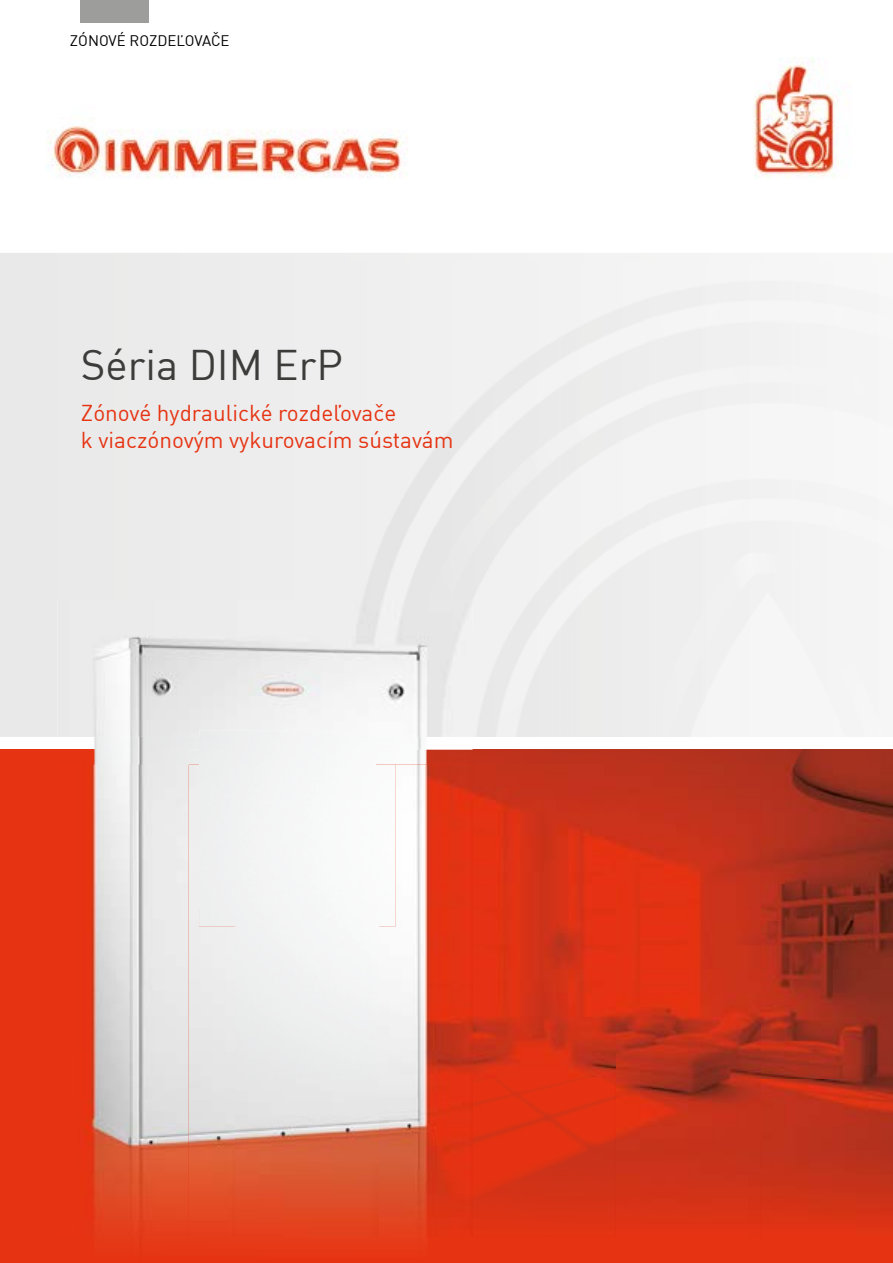
<style>
.page{position:relative;width:893px;height:1263px;background:#fff}
.page>*{position:absolute;margin:0;border:0;box-sizing:border-box;transform-origin:0 0}
.t1{font:42px "Unient DINCE";color:#3c3c3b}
.t2{font:22.5px/27px "Unient DINCE";color:#e63312}
.t3{font:15px "Unient DINCE";color:#000}
</style>
<div class="page">
<div style="left:0;top:253px;width:708px;height:484px;background:#ebebeb"></div>
<div style="left:333px;top:262px;width:312px;height:369px;background:#efefef"></div>
<div style="left:645px;top:262px;width:233px;height:475px;background:#f4f4f4"></div>
<div style="left:473px;top:631px;width:172px;height:106px;background:#ececeb"></div>
<div style="left:0;top:764px;width:893px;height:499px;background:#e63312"></div>
<div style="left:0;top:750px;width:58px;height:14px;background:#e63312"></div>
<img style="left:473px;top:750px;width:420px;height:473px">
<div style="left:81px;top:0;width:68px;height:23px;background:#9d9d9c"></div>
<img style="left:47px;top:58px;width:800px;height:120px">
<img style="left:58px;top:601px;width:415px;height:163px">
<img style="left:90px;top:764px;width:99px;height:470px">
<img style="left:213px;top:1236px;width:260px;height:1px">
<img style="left:189px;top:764px;width:47px;height:471px">
<img style="left:378px;top:764px;width:95px;height:472px">
<img style="left:236px;top:927px;width:142px;height:309px">
<img style="left:376px;top:730px;width:19px;height:34px">
<img style="left:199px;top:908px;width:49px;height:19px">
<div style="left:346px;top:764px;width:49px;height:163px;background:#fafbfb"></div>
<div style="left:248px;top:908px;width:98px;height:19px;background:#f4f5f5"></div>
<div style="left:199px;top:730px;width:177px;height:178px;background:#f4f5f5"></div>
<img style="left:333px;top:730px;width:43px;height:7px">
<p class="t3" style="left:70px;top:31px;width:161px">ZÓNOVÉ ROZDEĽOVAČE</p>
<h1 class="t1" style="left:81px;top:338px;width:263px">Séria DIM ErP</h1>
<p class="t2" style="left:81px;top:399px;width:374px">Zónové hydraulické rozdeľovače<br>k viaczónovým vykurovacím sústavám</p>
</div>
